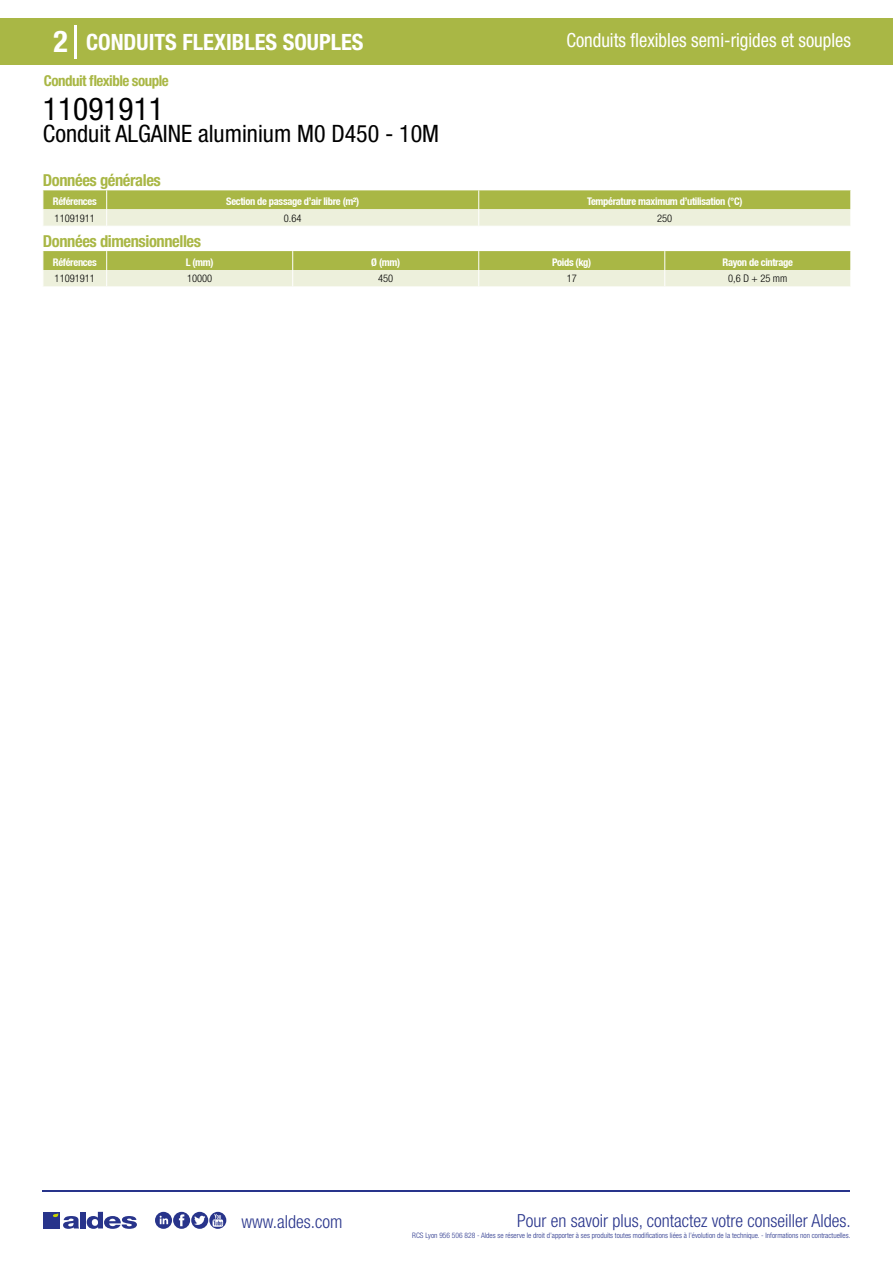
<style>
.page{position:relative;width:893px;height:1263px;background:#fff}
.page>*{position:absolute;margin:0;border:0;box-sizing:border-box;transform-origin:0 0}
.t1{font:condensed 31.5px "Helvetica Neue LT Std";color:#000}
.t2{font:700 condensed 30px "Helvetica Neue LT Std";color:#fff}
.t3{font:condensed 24px "Helvetica Neue LT Std";color:#000}
.t4{font:700 condensed 22.5px "Helvetica Neue LT Std";color:#fff}
.t5{font:condensed 19.5px "Helvetica Neue LT Std";color:#fff;scale:.95 1}
.t6{font:300 condensed 18px "Helvetica Neue";color:#28348b}
.t7{font:700 condensed 16.5px "Helvetica Neue LT Std";letter-spacing:-.025em;color:#a9b745}
.t8{font:700 condensed 15px "Helvetica Neue LT Std";letter-spacing:-.035em;color:#a9b745}
.t9{font:700 condensed 10.5px "Helvetica Neue";letter-spacing:-.03em;color:#fff}
.t10{font:300 condensed 10.5px "Helvetica Neue";color:#000}
.t11{font:300 condensed 7.5px "Helvetica Neue";color:#28348b}
</style>
<div class="page">
<div style="left:0;top:18px;width:893px;height:46px;background:#a9b745"></div>
<hr style="left:74px;top:25px;width:2px;height:33px;background:#fff">
<hr style="left:43px;top:1190px;width:807px;height:1px;background:#28348b">
<svg style="left:155px;top:1212px;width:71px;height:17px"></svg>
<div style="left:43px;top:1212px;width:17px;height:16px;background:#28348b"></div>
<div style="left:80px;top:1212px;width:6px;height:16px;background:#28348b"></div>
<svg style="left:87px;top:1212px;width:50px;height:17px"></svg>
<svg style="left:53px;top:1213px;width:26px;height:16px"></svg>
<svg style="left:43px;top:190px;width:808px;height:36px;background:#cad28e"></svg>
<svg style="left:43px;top:251px;width:808px;height:36px;background:#c9d28e"></svg>
<h2 class="t2" style="left:54px;top:24px;width:16px">2</h2>
<h3 class="t4" style="left:86px;top:28px;width:279px">CONDUITS FLEXIBLES SOUPLES</h3>
<h3 class="t5" style="left:566px;top:29px;width:301px">Conduits flexibles semi-rigides et souples</h3>
<h3 class="t8" style="left:44px;top:71px;width:126px">Conduit flexible souple</h3>
<h1 class="t1" style="left:43px;top:91px;width:122px">11091911</h1>
<h3 class="t3" style="left:43px;top:120px;width:398px">Conduit ALGAINE aluminium M0 D450 - 10M</h3>
<h3 class="t7" style="left:43px;top:170px;width:119px">Données générales</h3>
<h3 class="t9" style="left:53px;top:195px;width:45px">Références</h3>
<h3 class="t9" style="left:226px;top:195px;width:135px">Section de passage d’air libre (m²)</h3>
<h3 class="t9" style="left:587px;top:195px;width:157px">Température maximum d’utilisation (°C)</h3>
<h3 class="t10" style="left:55px;top:212px;width:42px">11091911</h3>
<h3 class="t10" style="left:284px;top:212px;width:19px">0.64</h3>
<h3 class="t10" style="left:657px;top:212px;width:17px">250</h3>
<h3 class="t7" style="left:43px;top:231px;width:160px">Données dimensionnelles</h3>
<h3 class="t9" style="left:53px;top:255px;width:45px">Références</h3>
<h3 class="t9" style="left:186px;top:255px;width:29px">L (mm)</h3>
<h3 class="t9" style="left:371px;top:255px;width:30px">Ø (mm)</h3>
<h3 class="t9" style="left:552px;top:255px;width:41px">Poids (kg)</h3>
<h3 class="t9" style="left:723px;top:255px;width:72px">Rayon de cintrage</h3>
<h3 class="t10" style="left:55px;top:273px;width:42px">11091911</h3>
<h3 class="t10" style="left:187px;top:273px;width:27px">10000</h3>
<h3 class="t10" style="left:378px;top:273px;width:17px">450</h3>
<h3 class="t10" style="left:567px;top:273px;width:12px">17</h3>
<h3 class="t10" style="left:728px;top:273px;width:61px">0,6 D + 25 mm</h3>
<h3 class="t6" style="left:241px;top:1211px;width:102px">www.aldes.com</h3>
<h3 class="t6" style="left:517px;top:1211px;width:335px">Pour en savoir plus, contactez votre conseiller Aldes.</h3>
<p class="t11" style="left:412px;top:1230px;width:440px">RCS Lyon 956 506 828 - Aldes se réserve le droit d’apporter à ses produits toutes modifications liées à l’évolution de la technique. - Informations non contractuelles.</p>
</div>
